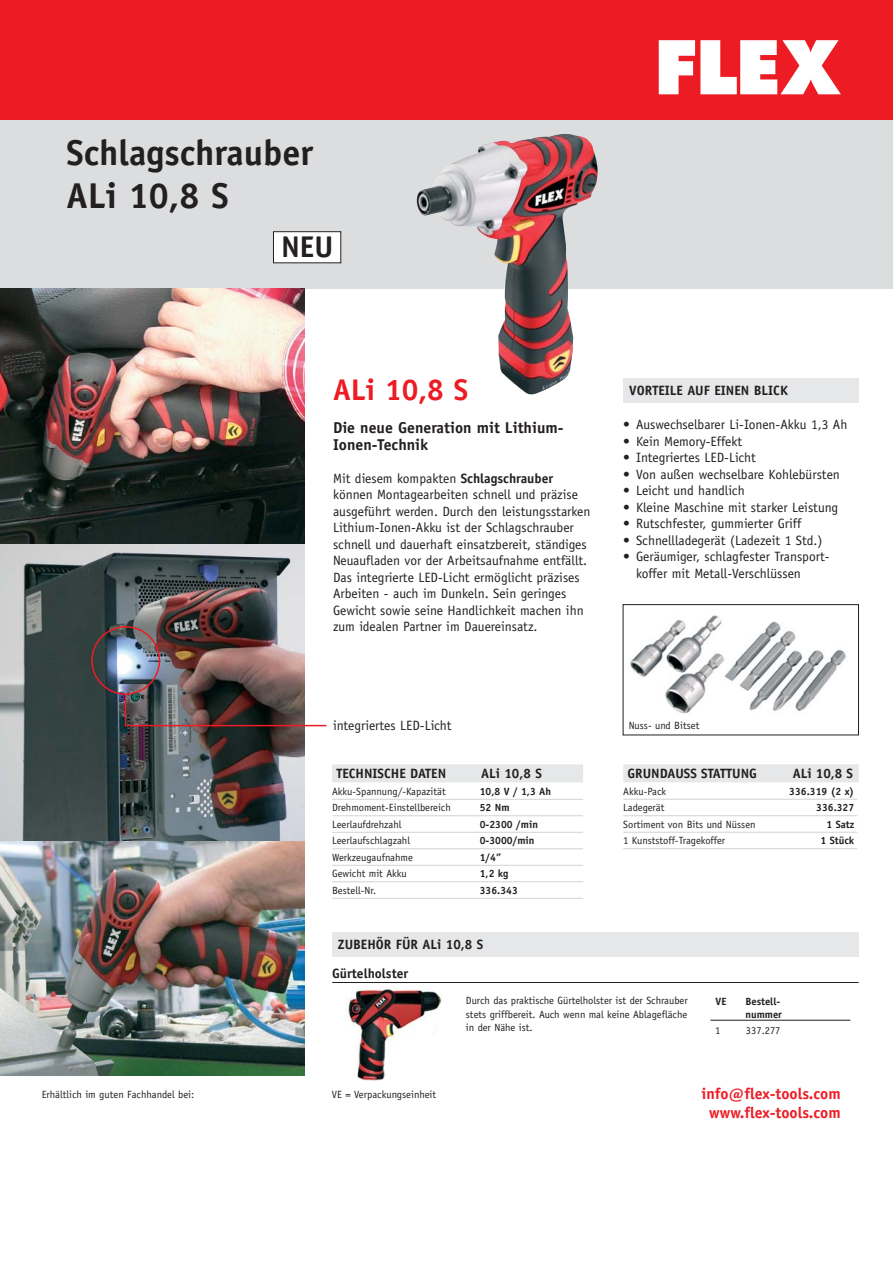
<style>
.page{position:relative;width:893px;height:1263px;background:#fff}
.page>*{position:absolute;margin:0;border:0;box-sizing:border-box;transform-origin:0 0}
.t1{font:700 36px/43.2px "Officina Sans";color:#231f20}
.t2{font:700 30px "Officina Sans";color:#ed1c24}
.t3{font:700 30px "Officina Sans";color:#231f20}
.t4{font:700 15.75px/16.5px "Officina Sans";color:#231f20}
.t5{font:700 15.75px/18.9px "Officina Sans";color:#ed1c24;text-align:center}
.t6{font:13.5px/16.5px "Officina Sans";color:#231f20}
.t7{font:700 13.5px/29.1px "Officina Sans";color:#231f20}
.t8{font:10.5px/13.5px "Officina Sans";color:#231f20;text-align:justify}
.t9{font:700 10.5px/13.5px "Officina Sans";color:#231f20}
.s1{font-weight:700}
</style>
<div class="page">
<div style="left:0;top:117px;width:892px;height:172px;background:#dcddde"></div>
<div style="left:0;top:0;width:892px;height:119px;background:#ed1c24"></div>
<img style="left:658px;top:40px;width:180px;height:54px">
<div style="left:623px;top:378px;width:235px;height:25px;background:#e6e7e8"></div>
<div style="left:332px;top:764px;width:251px;height:18px;background:#e6e7e8"></div>
<hr style="left:332px;top:799px;width:251px;height:1px;background:#d1d3d4">
<hr style="left:332px;top:815px;width:251px;height:1px;background:#d1d3d4">
<hr style="left:332px;top:832px;width:251px;height:1px;background:#d1d3d4">
<hr style="left:332px;top:848px;width:251px;height:1px;background:#d1d3d4">
<hr style="left:332px;top:865px;width:251px;height:1px;background:#d1d3d4">
<hr style="left:332px;top:881px;width:251px;height:1px;background:#d1d3d4">
<hr style="left:332px;top:898px;width:251px;height:1px;background:#d1d3d4">
<div style="left:623px;top:764px;width:235px;height:18px;background:#e6e7e8"></div>
<hr style="left:623px;top:799px;width:234px;height:1px;background:#d1d3d4">
<hr style="left:623px;top:815px;width:234px;height:1px;background:#d1d3d4">
<hr style="left:623px;top:832px;width:234px;height:1px;background:#d1d3d4">
<hr style="left:623px;top:848px;width:234px;height:1px;background:#d1d3d4">
<div style="left:273px;top:232px;width:68px;height:31px;background:#fff"></div>
<div style="left:273px;top:231px;width:68px;height:32px;border:1px solid #231f20"></div>
<img style="left:416px;top:134px;width:181px;height:261px">
<img style="left:630px;top:615px;width:216px;height:99px">
<div style="left:623px;top:604px;width:235px;height:131px;border:1px solid #231f20"></div>
<img style="left:0;top:289px;width:305px;height:787px">
<img style="left:91px;top:626px;width:69px;height:69px">
<hr style="left:125px;top:695px;width:1px;height:31px;background:#ed1c24">
<hr style="left:125px;top:725px;width:201px;height:1px;background:#ed1c24">
<div style="left:332px;top:932px;width:526px;height:25px;background:#e6e7e8"></div>
<hr style="left:332px;top:982px;width:526px;height:1px;background:#231f20">
<hr style="left:710px;top:1020px;width:140px;height:1px;background:#231f20">
<img style="left:345px;top:987px;width:96px;height:93px">
<h1 class="t1" style="left:66px;top:134px;width:248px">Schlagschrauber<br>ALi 10,8 S</h1>
<h2 class="t3" style="left:281px;top:235px;width:54px">NEU</h2>
<h2 class="t2" style="left:333px;top:378px;width:137px">ALi 10,8 S</h2>
<p class="t4" style="left:333px;top:421px;width:232px">Die neue Generation mit Lithium-<br>Ionen-Technik</p>
<p class="t6" style="left:333px;top:471px;width:259px">Mit diesem kompakten <span class="s1">Schlagschrauber </span>können Montagearbeiten schnell und präzise ausgeführt werden. Durch den leistungsstarken Lithium-Ionen-Akku ist der Schlagschrauber schnell und dauerhaft einsatzbereit, ständiges Neuaufladen vor der Arbeitsaufnahme entfällt.<br>Das integrierte LED-Licht ermöglicht präzises Arbeiten - auch im Dunkeln. Sein geringes Gewicht sowie seine Handlichkeit machen ihn zum idealen Partner im Dauereinsatz.</p>
<p class="t7" style="left:629px;top:377px;width:160px">VORTEILE AUF EINEN BLICK</p>
<p class="t6" style="left:623px;top:418px;width:225px">• Auswechselbarer Li-Ionen-Akku 1,3 Ah</p>
<p class="t6" style="left:623px;top:434px;width:120px">• Kein Memory-Effekt</p>
<p class="t6" style="left:623px;top:451px;width:134px">• Integriertes LED-Licht</p>
<p class="t6" style="left:623px;top:467px;width:218px">• Von außen wechselbare Kohlebürsten</p>
<p class="t6" style="left:623px;top:484px;width:123px">• Leicht und handlich</p>
<p class="t6" style="left:623px;top:500px;width:216px">• Kleine Maschine mit starker Leistung</p>
<p class="t6" style="left:623px;top:517px;width:180px">• Rutschfester, gummierter Griff</p>
<p class="t6" style="left:623px;top:533px;width:200px">• Schnellladegerät (Ladezeit 1 Std.)</p>
<p class="t6" style="left:636px;top:550px;width:195px;text-indent:-13px">• Geräumiger, schlagfester Transport&shy;koffer mit Metall-Verschlüssen</p>
<p class="t6" style="left:333px;top:719px;width:120px">integriertes LED-Licht</p>
<p class="t7" style="left:336px;top:760px;width:111px">TECHNISCHE DATEN</p>
<p class="t7" style="left:481px;top:760px;width:62px">ALi 10,8 S</p>
<p class="t8" style="left:332px;top:785px;width:115px">Akku-Spannung/-Kapazität</p>
<p class="t9" style="left:479px;top:785px;width:73px">10,8 V / 1,3 Ah</p>
<p class="t8" style="left:332px;top:802px;width:120px">Drehmoment-Einstellbereich</p>
<p class="t9" style="left:479px;top:802px;width:31px">52 Nm</p>
<p class="t8" style="left:332px;top:818px;width:71px">Leerlaufdrehzahl</p>
<p class="t9" style="left:479px;top:818px;width:60px">0-2300 /min</p>
<p class="t8" style="left:332px;top:835px;width:79px">Leerlaufschlagzahl</p>
<p class="t9" style="left:479px;top:835px;width:56px">0-3000/min</p>
<p class="t8" style="left:332px;top:851px;width:82px">Werkzeugaufnahme</p>
<p class="t9" style="left:479px;top:851px;width:23px">1/4”</p>
<p class="t8" style="left:332px;top:868px;width:76px">Gewicht mit Akku</p>
<p class="t9" style="left:479px;top:868px;width:30px">1,2 kg</p>
<p class="t8" style="left:332px;top:884px;width:46px">Bestell-Nr.</p>
<p class="t9" style="left:479px;top:884px;width:40px">336.343</p>
<p class="t8" style="left:628px;top:720px;width:72px">Nuss- und Bitset</p>
<p class="t7" style="left:627px;top:760px;width:131px">GRUNDAUSS STATTUNG</p>
<p class="t7" style="left:792px;top:760px;width:62px">ALi 10,8 S</p>
<p class="t8" style="left:623px;top:785px;width:44px">Akku-Pack</p>
<p class="t9" style="left:789px;top:785px;width:66px">336.319 (2 x)</p>
<p class="t8" style="left:623px;top:802px;width:43px">Ladegerät</p>
<p class="t9" style="left:816px;top:802px;width:40px">336.327</p>
<p class="t8" style="left:623px;top:818px;width:134px">Sortiment von Bits und Nüssen</p>
<p class="t9" style="left:826px;top:818px;width:29px">1 Satz</p>
<p class="t8" style="left:623px;top:835px;width:103px">1 Kunststoff-Tragekoffer</p>
<p class="t9" style="left:820px;top:835px;width:35px">1 Stück</p>
<p class="t7" style="left:332px;top:931px;width:153px;text-indent:6px">ZUBEHÖR FÜR ALi 10,8 S<br>Gürtelholster</p>
<p class="t8" style="left:466px;top:995px;width:223px">Durch das praktische Gürtelholster ist der Schrauber stets griffbereit. Auch wenn mal keine Ablagefläche in der Nähe ist.</p>
<p class="t9" style="left:715px;top:995px;width:12px">VE</p>
<p class="t9" style="left:745px;top:995px;width:38px">Bestell&shy;nummer</p>
<p class="t8" style="left:715px;top:1025px;width:7px">1</p>
<p class="t8" style="left:746px;top:1025px;width:36px">337.277</p>
<p class="t8" style="left:42px;top:1088px;width:154px">Erhältlich im guten Fachhandel bei:</p>
<p class="t8" style="left:332px;top:1088px;width:106px">VE = Verpackungseinheit</p>
<p class="t5" style="left:701px;top:1085px;width:141px">info@flex-tools.com www.flex-tools.com</p>
</div>
